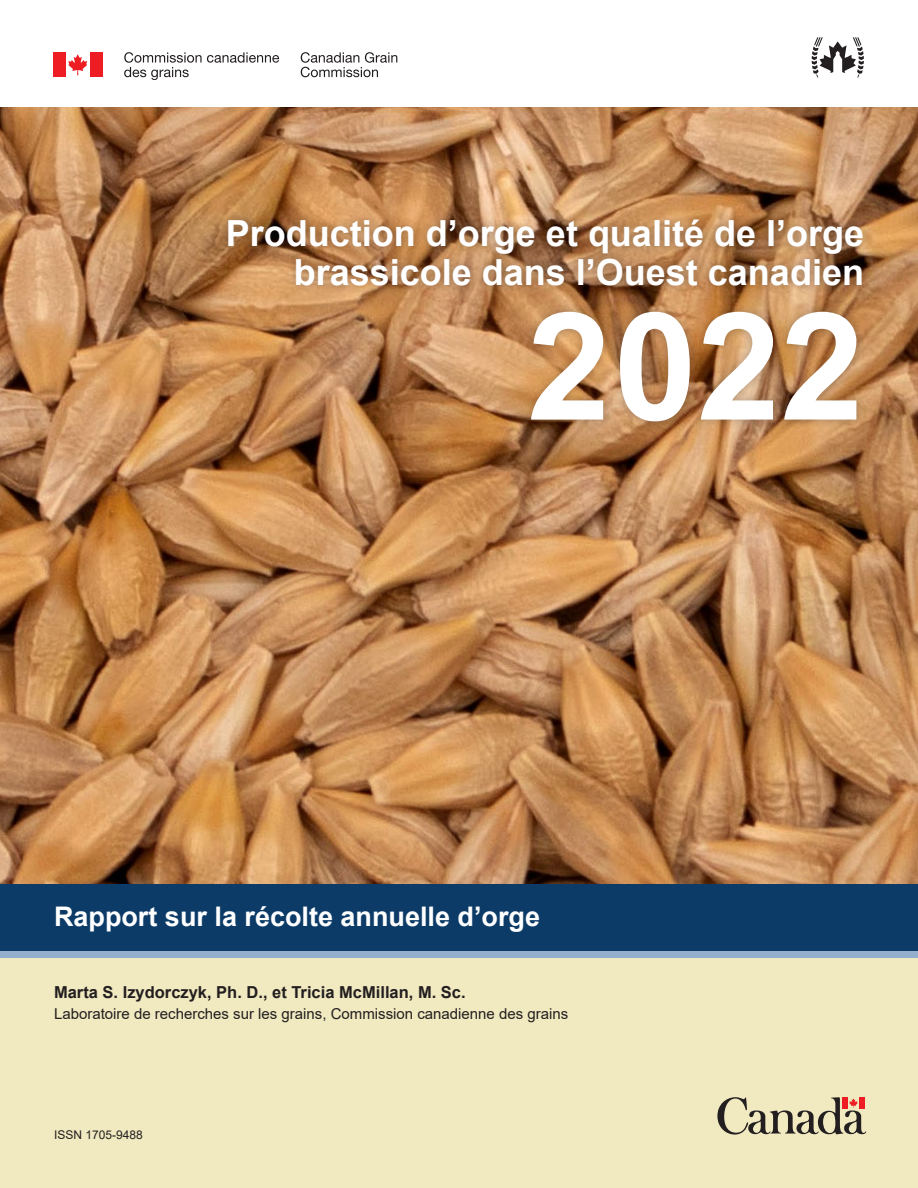
<style>
.page{position:relative;width:918px;height:1188px;background:#fff}
.page>*{position:absolute;margin:0;border:0;box-sizing:border-box;transform-origin:0 0}
.Section_headers{font:700 150px "Arial";color:#fff}
.Section_headers-2{font:700 36px/39px "Arial";color:#fff;text-align:right}
.Section_headers-3{font:700 27px "Arial";color:#fff}
.Body_copy{font:700 16.5px "Arial";color:#231f20}
.Body_copy-2{font:15px "Arial";color:#231f20}
.Body_copy-3{font:12px "Arial";color:#231f20}
</style>
<div class="page">
<img style="left:0;top:108px;width:918px;height:776px">
<div style="left:0;top:931px;width:918px;height:257px;background:#f1e9c0"></div>
<div style="left:0;top:884px;width:918px;height:68px;background:#0c3b67"></div>
<div style="left:219px;top:210px;width:653px;height:222px;background:#231f20;opacity:.25"></div>
<div style="left:0;top:951px;width:918px;height:6px;background:#94aece"></div>
<svg style="left:68px;top:54px;width:19px;height:21px"></svg>
<div style="left:53px;top:52px;width:12px;height:25px;background:#ee1d23"></div>
<div style="left:90px;top:52px;width:13px;height:25px;background:#ee1d23"></div>
<svg style="left:124px;top:52px;width:155px;height:28px"></svg>
<svg style="left:301px;top:52px;width:96px;height:25px"></svg>
<svg style="left:812px;top:37px;width:52px;height:41px"></svg>
<svg style="left:717px;top:1097px;width:149px;height:38px"></svg>
<p class="Section_headers-2" style="left:226px;top:214px;width:640px">Production d’orge et qualité de l’orge brassicole dans l’Ouest canadien</p>
<p class="Section_headers" style="left:527px;top:261px;width:338px">2022</p>
<p class="Section_headers-3" style="left:54px;top:898px;width:488px">Rapport sur la récolte annuelle d’orge</p>
<p class="Body_copy" style="left:54px;top:980px;width:413px">Marta S. Izydorczyk, Ph. D., et Tricia McMillan, M. Sc.</p>
<p class="Body_copy-2" style="left:54px;top:1003px;width:516px">Laboratoire de recherches sur les grains, Commission canadienne des grains</p>
<p class="Body_copy-3" style="left:54px;top:1126px;width:90px">ISSN 1705-9488</p>
</div>
